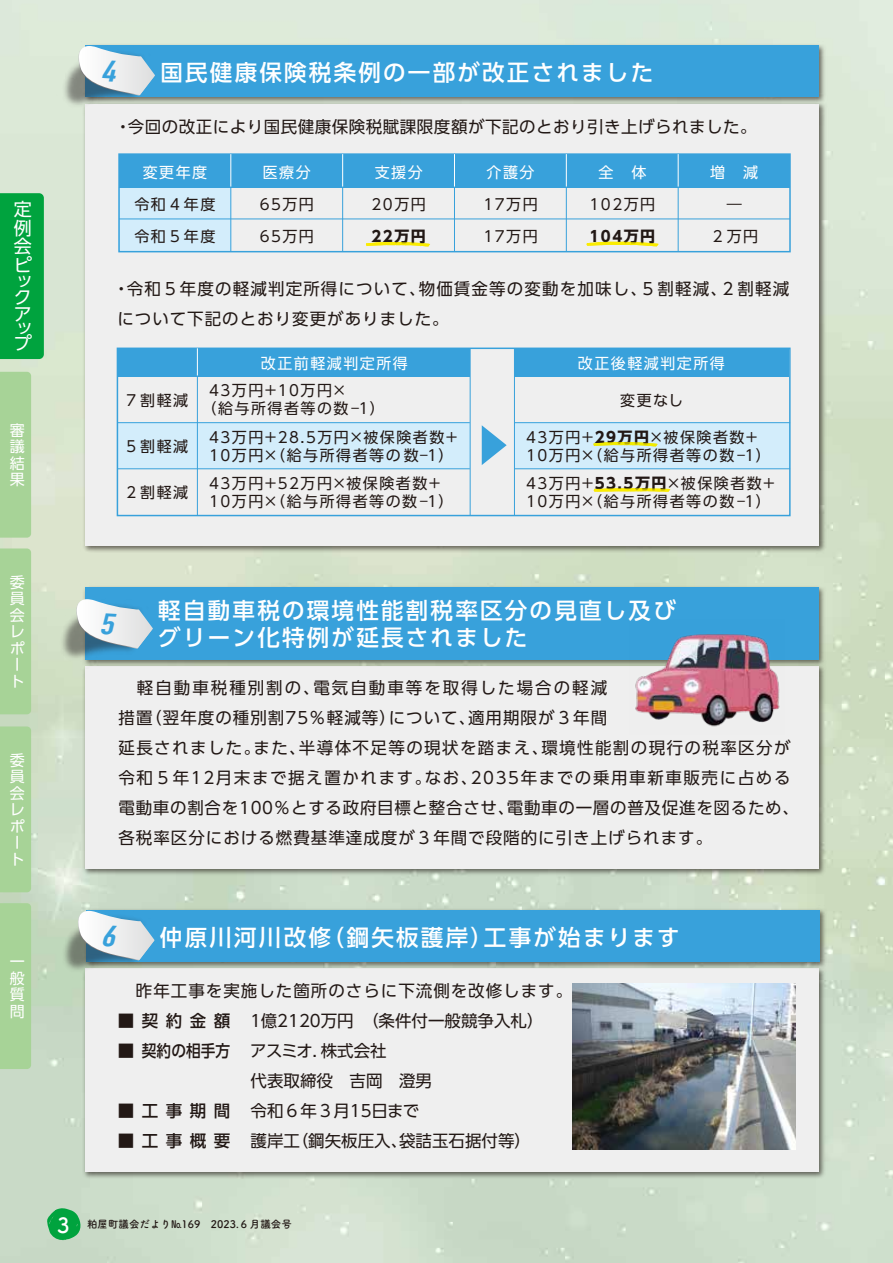
<style>
.page{position:relative;width:893px;height:1263px;background:#fff}
.page>*{position:absolute;margin:0;border:0;box-sizing:border-box;transform-origin:0 0}
.t1{font:500 22.5px/27px "UD Shin Go Pr 6";letter-spacing:.1em;color:#fff}
.t2{font:18px/18.8px "UD Shin Go Pr 6";color:#fff;text-align:justify}
.t3{font:16.5px/30px "UD Shin Go Pr 6";letter-spacing:.085em;color:#221815}
.t4{font:16.5px/30px "UD Shin Go Pr 6";letter-spacing:.06em;color:#221815}
.t5{font:16.5px/30px "UD Shin Go Pro";color:#221815}
.t6{font:16.5px "UD Shin Go Pr 6";letter-spacing:.03em;color:#221815}
.t7{font:500 16.5px "UD Shin Go Pro";color:#221815}
.t8{font:15px/18px "UD Shin Go Pr 6";letter-spacing:.1em;color:#221815}
.t9{font:15px/16.5px "UD Shin Go Pr 6";letter-spacing:.1em;color:#fff}
.t10{font:700 15px "UD Shin Go Pr 6";letter-spacing:.1em;color:#221815}
.t11{font:10.5px "Tsuku A Rd Gothic Std B";color:#221815}
.s1{font-weight:700}
.s2{font-size:21px;color:#fff}
</style>
<div class="page">
<img style="left:0;top:0;width:893px;height:1263px">
<svg style="left:46px;top:1208px;width:37px;height:33px"></svg>
<div style="left:0;top:193px;width:44px;height:166px;background:#00a33e"></div>
<div style="left:0;top:548px;width:31px;height:166px;background:#a7d397"></div>
<div style="left:0;top:372px;width:31px;height:166px;background:#a7d397"></div>
<div style="left:0;top:726px;width:31px;height:166px;background:#a7d397"></div>
<div style="left:0;top:903px;width:31px;height:166px;background:#a7d397"></div>
<img style="left:81px;top:105px;width:747px;height:449px">
<div style="left:85px;top:104px;width:734px;height:441px;background:#efefef"></div>
<div style="left:118px;top:187px;width:113px;height:65px;background:#d3edfb"></div>
<div style="left:117px;top:423px;width:353px;height:46px;background:#d3edfb"></div>
<div style="left:515px;top:423px;width:275px;height:46px;background:#d3edfb"></div>
<img style="left:81px;top:970px;width:746px;height:211px">
<div style="left:85px;top:968px;width:734px;height:204px;background:#efefef"></div>
<img style="left:194px;top:906px;width:635px;height:64px">
<div style="left:86px;top:910px;width:734px;height:51px;background:#38a1db"></div>
<img style="left:13px;top:866px;width:181px;height:154px">
<img style="left:195px;top:41px;width:633px;height:64px">
<div style="left:85px;top:45px;width:734px;height:51px;background:#38a1db"></div>
<img style="left:14px;top:1px;width:181px;height:154px">
<div style="left:118px;top:153px;width:673px;height:99px;border:2px solid #38a1db"></div>
<div style="left:119px;top:154px;width:671px;height:33px;background:#38a1db"></div>
<hr style="left:119px;top:219px;width:671px;height:1px;background:#38a1db">
<hr style="left:230px;top:154px;width:1px;height:98px;background:#38a1db">
<hr style="left:342px;top:154px;width:1px;height:98px;background:#38a1db">
<hr style="left:454px;top:154px;width:1px;height:98px;background:#38a1db">
<hr style="left:566px;top:154px;width:1px;height:98px;background:#38a1db">
<hr style="left:678px;top:154px;width:1px;height:98px;background:#38a1db">
<hr style="left:230px;top:154px;width:1px;height:33px;background:#fff">
<hr style="left:342px;top:154px;width:1px;height:33px;background:#fff">
<hr style="left:454px;top:154px;width:1px;height:33px;background:#fff">
<hr style="left:566px;top:154px;width:1px;height:33px;background:#fff">
<hr style="left:678px;top:154px;width:1px;height:33px;background:#fff">
<div style="left:117px;top:348px;width:674px;height:168px;border:2px solid #38a1db"></div>
<div style="left:117px;top:348px;width:353px;height:29px;background:#38a1db"></div>
<div style="left:514px;top:348px;width:275px;height:29px;background:#38a1db"></div>
<hr style="left:117px;top:422px;width:353px;height:1px;background:#38a1db">
<hr style="left:117px;top:468px;width:353px;height:1px;background:#38a1db">
<hr style="left:515px;top:422px;width:275px;height:1px;background:#38a1db">
<hr style="left:515px;top:468px;width:275px;height:1px;background:#38a1db">
<hr style="left:197px;top:348px;width:1px;height:167px;background:#38a1db">
<hr style="left:514px;top:348px;width:1px;height:167px;background:#38a1db">
<hr style="left:470px;top:348px;width:1px;height:167px;background:#38a1db">
<svg style="left:197px;top:348px;width:1px;height:27px"></svg>
<svg style="left:482px;top:425px;width:25px;height:40px"></svg>
<img style="left:81px;top:668px;width:746px;height:209px">
<div style="left:85px;top:666px;width:734px;height:202px;background:#efefef"></div>
<img style="left:193px;top:583px;width:634px;height:85px">
<div style="left:85px;top:587px;width:733px;height:72px;background:#38a1db"></div>
<img style="left:12px;top:554px;width:181px;height:154px">
<img style="left:630px;top:634px;width:155px;height:93px">
<img style="left:573px;top:983px;width:222px;height:166px">
<svg style="left:366px;top:242px;width:64px;height:5px"></svg>
<svg style="left:593px;top:442px;width:65px;height:5px"></svg>
<svg style="left:594px;top:488px;width:77px;height:4px"></svg>
<svg style="left:587px;top:242px;width:72px;height:5px"></svg>
<svg style="left:73px;top:909px;width:82px;height:51px"></svg>
<svg style="left:74px;top:44px;width:81px;height:52px"></svg>
<svg style="left:72px;top:597px;width:81px;height:52px"></svg>
<p class="t2" style="left:14px;top:199px;width:20px">定例会ピ</p>
<p class="t2" style="left:14px;top:272px;width:18px;line-height:16.4px">ックア</p>
<p class="t2" style="left:14px;top:320px;width:20px;line-height:15.5px">ップ</p>
<p class="t9" style="left:10px;top:421px;width:16px;text-align:justify">審議結果</p>
<p class="t9" style="left:10px;top:573px;width:16px">委員会レポート</p>
<p class="t9" style="left:10px;top:751px;width:16px">委員会レポート</p>
<p class="t9" style="left:10px;top:953px;width:16px;text-align:justify">一般質問</p>
<h1 class="t1" style="left:160px;top:58px;width:494px">国民健康保険税条例の一部が改正されました</h1>
<p class="t6" style="left:115px;top:113px;width:643px">・今回の改正により国民健康保険税賦課限度額が下記のとおり引き上げられました。</p>
<p class="t9" style="left:710px;top:164px;width:49px">増　減</p>
<p class="t8" style="left:710px;top:188px;width:49px;line-height:31.8px;text-align:center">―<br>２万円</p>
<p class="t4" style="left:113px;top:273px;width:678px">・令和５年度の軽減判定所得について、物価賃金等の変動を加味し、５割軽減、２割軽減について下記のとおり変更がありました。</p>
<p class="t9" style="left:263px;top:164px;width:49px">医療分</p>
<p class="t8" style="left:260px;top:188px;width:56px;line-height:31.8px">65万円<br>65万円</p>
<p class="t9" style="left:375px;top:164px;width:49px">支援分</p>
<p class="t8" style="left:372px;top:195px;width:56px">20万円</p>
<p class="t10" style="left:372px;top:224px;width:56px">22万円</p>
<p class="t9" style="left:487px;top:164px;width:49px">介護分</p>
<p class="t8" style="left:483px;top:188px;width:56px;line-height:31.8px">17万円<br>17万円</p>
<p class="t9" style="left:143px;top:164px;width:66px">変更年度</p>
<p class="t8" style="left:134px;top:188px;width:82px;line-height:31.8px">令和４年度令和５年度</p>
<p class="t9" style="left:598px;top:164px;width:49px">全　体</p>
<p class="t8" style="left:590px;top:195px;width:67px">102万円</p>
<p class="t10" style="left:590px;top:224px;width:67px">104万円</p>
<p class="t8" style="left:124px;top:391px;width:66px">７割軽減</p>
<p class="t9" style="left:261px;top:355px;width:148px">改正前軽減判定所得</p>
<p class="t8" style="left:202px;top:381px;width:185px;text-indent:8px">43万円＋10万円×<br>（給与所得者等の数-１）</p>
<p class="t8" style="left:124px;top:437px;width:66px">５割軽減</p>
<p class="t8" style="left:209px;top:427px;width:252px">43万円＋28.5万円×被保険者数＋<br>10万円×（給与所得者等の数-１）</p>
<p class="t8" style="left:124px;top:483px;width:66px">２割軽減</p>
<p class="t8" style="left:209px;top:474px;width:246px">43万円＋52万円×被保険者数＋<br>10万円×（給与所得者等の数-１）</p>
<p class="t9" style="left:578px;top:354px;width:148px">改正後軽減判定所得</p>
<p class="t8" style="left:620px;top:391px;width:64px">変更なし</p>
<p class="t8" style="left:526px;top:427px;width:246px">43万円＋<span class="s1">29万円</span>×被保険者数＋<br>10万円×（給与所得者等の数-１）</p>
<p class="t8" style="left:526px;top:474px;width:252px">43万円＋<span class="s1">53.5万円</span>×被保険者数＋<br>10万円×（給与所得者等の数-１）</p>
<h1 class="t1" style="left:158px;top:596px;width:519px">軽自動車税の環境性能割税率区分の見直し及びグリーン化特例が延長されました</h1>
<p class="t3" style="left:118px;top:673px;width:682px">　軽自動車税種別割の、電気自動車等を取得した場合の軽減<br>措置（翌年度の種別割75％軽減等）について、適用期限が３年間<br>延長されました。また、半導体不足等の現状を踏まえ、環境性能割の現行の税率区分が令和５年12月末まで据え置かれます。なお、2035年までの乗用車新車販売に占める電動車の割合を100％とする政府目標と整合させ、電動車の一層の普及促進を図るため、各税率区分における燃費基準達成度が３年間で段階的に引き上げられます。</p>
<h1 class="t1" style="left:160px;top:923px;width:521px">仲原川河川改修（鋼矢板護岸）工事が始まります</h1>
<p class="t4" style="left:118px;top:975px;width:455px">　昨年工事を実施した箇所のさらに下流側を改修します。</p>
<p class="t7" style="left:118px;top:1008px;width:114px">■ 契 約 金 額</p>
<p class="t7" style="left:118px;top:1038px;width:114px">■ 契約の相手方</p>
<p class="t7" style="left:118px;top:1098px;width:114px">■ 工 事 期 間</p>
<p class="t7" style="left:118px;top:1128px;width:114px">■ 工 事 概 要</p>
<p class="t5" style="left:247px;top:1005px;width:298px">１億2120万円　（条件付一般競争入札）アスミオ．株式会社　<br>代表取締役　吉岡　澄男<br>令和６年３月15日まで<br>護岸工（鋼矢板圧入、袋詰玉石据付等）</p>
<p class="t11" style="left:57px;top:1216px;width:236px"><span class="s2">3</span> 粕屋町議会だより№169　2023. 6 月議会号</p>
</div>
